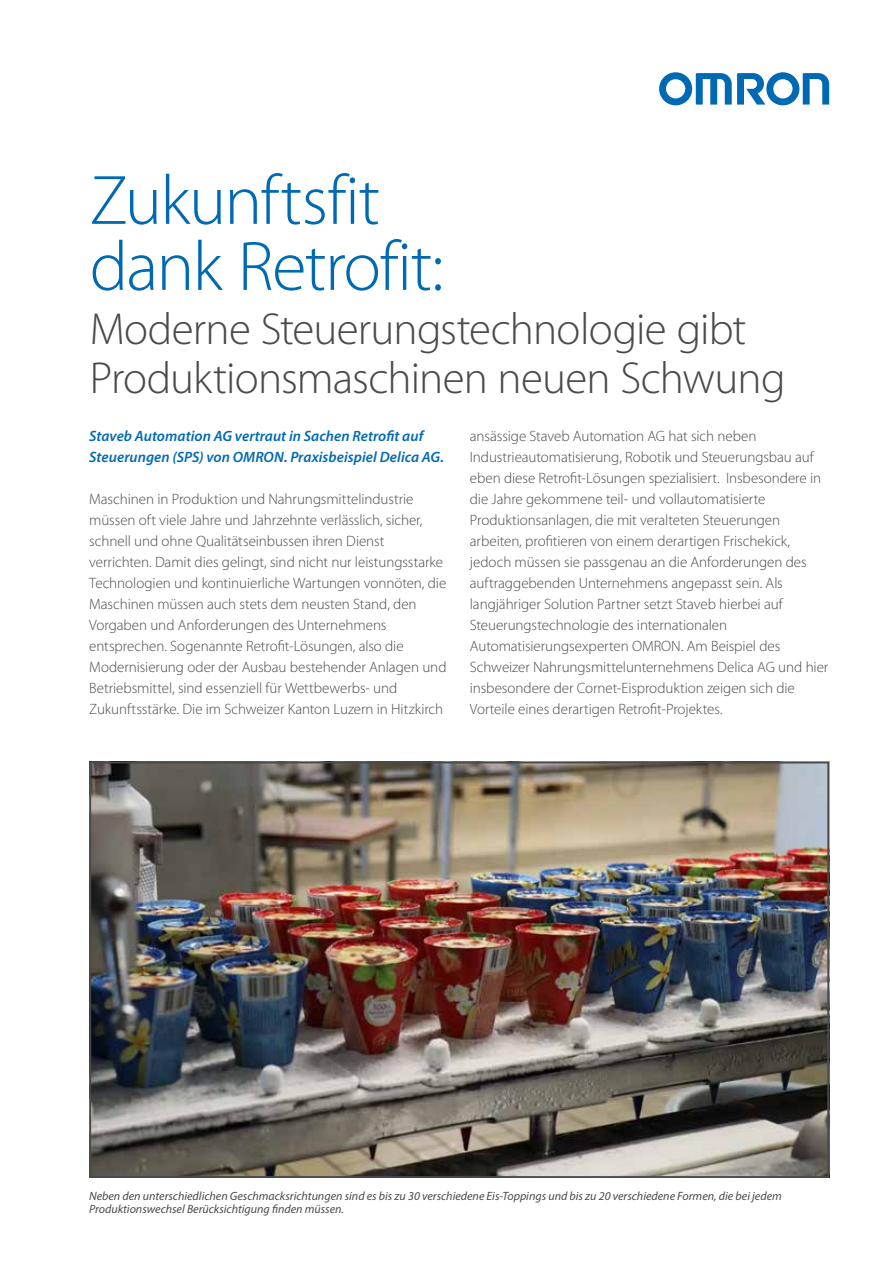
<style>
.page{position:relative;width:893px;height:1263px;background:#fff}
.page>*{position:absolute;margin:0;border:0;box-sizing:border-box;transform-origin:0 0}
.t1{font:300 70.5px/66px "Myriad Pro";letter-spacing:-.02em;color:#0069b4}
.t2{font:300 45px/49.5px "Myriad Pro";letter-spacing:-.02em;color:#4a4a49}
.t3{font:300 15px/21px "Myriad Pro";letter-spacing:-.005em;color:#4a4a49}
.t4{font:italic 600 15px/21px "Myriad Pro";letter-spacing:.005em;color:#0069b4}
.t5{font:italic 12px/13.5px "Myriad Pro";color:#4a4a49}
</style>
<div class="page">
<svg style="left:659px;top:72px;width:170px;height:33px"></svg>
<img style="left:92px;top:765px;width:734px;height:410px">
<div style="left:89px;top:762px;width:740px;height:416px;border:2px solid #4a4a49"></div>
<h1 class="t1" style="left:90px;top:169px;width:355px">Zukunftsfit dank Retrofit:</h1>
<h2 class="t2" style="left:90px;top:305px;width:697px">Moderne Steuerungstechnologie gibt<br>Produktionsmaschinen neuen Schwung</h2>
<p class="t4" style="left:89px;top:425px;width:356px">Staveb Automation AG vertraut in Sachen Retrofit auf<br>Steuerungen (SPS) von OMRON. Praxisbeispiel Delica AG.</p>
<p class="t3" style="left:89px;top:489px;width:359px">Maschinen in Produktion und Nahrungsmittelindustrie müssen oft viele Jahre und Jahrzehnte verlässlich, sicher, schnell und ohne Qualitätseinbussen ihren Dienst verrichten. Damit dies gelingt, sind nicht nur leistungsstarke Technologien und kontinuierliche Wartungen vonnöten, die Maschinen müssen auch stets dem neusten Stand, den Vorgaben und Anforderungen des Unternehmens entsprechen. Sogenannte Retrofit-Lösungen, also die Modernisierung oder der Ausbau bestehender Anlagen und Betriebsmittel, sind essenziell für Wettbewerbs- und Zukunftsstärke. Die im Schweizer Kanton Luzern in Hitzkirch</p>
<p class="t3" style="left:470px;top:426px;width:360px">ansässige Staveb Automation AG hat sich neben Industrieautomatisierung, Robotik und Steuerungsbau auf eben diese Retrofit-Lösungen spezialisiert. Insbesondere in die Jahre gekommene teil- und vollautomatisierte Produktionsanlagen, die mit veralteten Steuerungen arbeiten, profitieren von einem derartigen Frischekick, jedoch müssen sie passgenau an die Anforderungen des auftraggebenden Unternehmens angepasst sein. Als langjähriger Solution Partner setzt Staveb hierbei auf Steuerungstechnologie des internationalen Automatisierungsexperten OMRON. Am Beispiel des Schweizer Nahrungsmittelunternehmens Delica AG und hier insbesondere der Cornet-Eisproduktion zeigen sich die Vorteile eines derartigen Retrofit-Projektes.</p>
<p class="t5" style="left:89px;top:1189px;width:694px">Neben den unterschiedlichen Geschmacksrichtungen sind es bis zu 30 verschiedene Eis-Toppings und bis zu 20 verschiedene Formen, die bei jedem<br>Produktionswechsel Berücksichtigung finden müssen.</p>
</div>
